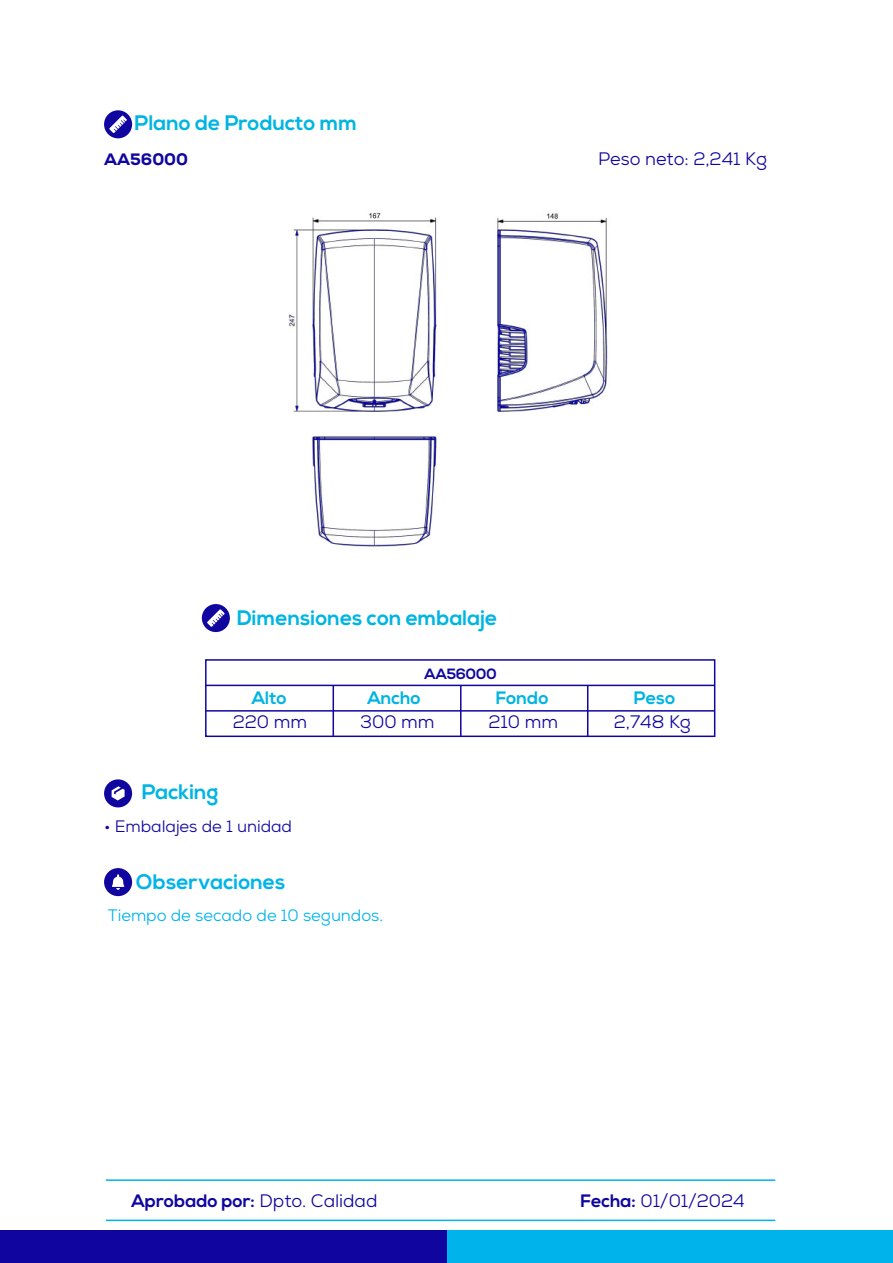
<style>
.page{position:relative;width:893px;height:1263px;background:#fff}
.page>*{position:absolute;margin:0;border:0;box-sizing:border-box;transform-origin:0 0}
.t1{font:700 21px "Nexa";color:#00b5e2}
.t2{font:700 21px "Nexa";color:#00b4eb}
.t3{font:18px "Nexa";color:#10069f}
.t4{font:700 18px "Nexa";color:#10069f}
.t5{font:700 18px "Nexa";color:#00b4e1}
.t6{font:16.5px "Nexa";color:#00b4eb}
.t7{font:16.5px "Nexa";color:#10069f}
.t8{font:800 16.5px "Nexa";color:#10069f}
.t9{font:700 14.85px "Nexa";color:#10069f}
.s1{font-weight:400}
.s2{font-weight:700}
</style>
<div class="page">
<div style="left:0;top:1231px;width:447px;height:32px;background:#10069f"></div>
<div style="left:447px;top:1231px;width:446px;height:32px;background:#00b4eb"></div>
<svg style="left:104px;top:779px;width:28px;height:28px"></svg>
<hr style="left:106px;top:1219px;width:669px;height:2px;background:#00b4eb">
<hr style="left:106px;top:1179px;width:669px;height:2px;background:#00b4eb">
<svg style="left:104px;top:110px;width:28px;height:28px"></svg>
<svg style="left:202px;top:604px;width:28px;height:28px"></svg>
<div style="left:205px;top:659px;width:510px;height:78px;border:2px solid #10069f"></div>
<hr style="left:206px;top:710px;width:509px;height:2px;background:#10069f">
<hr style="left:206px;top:685px;width:509px;height:1px;background:#10069f">
<hr style="left:460px;top:685px;width:1px;height:51px;background:#10069f">
<hr style="left:587px;top:685px;width:1px;height:51px;background:#10069f">
<hr style="left:333px;top:685px;width:1px;height:51px;background:#10069f">
<svg style="left:104px;top:868px;width:28px;height:28px"></svg>
<img style="left:312px;top:212px;width:295px;height:335px">
<svg style="left:288px;top:226px;width:320px;height:319px"></svg>
<p class="t1" style="left:135px;top:111px;width:224px">Plano de Producto mm</p>
<p class="t8" style="left:104px;top:148px;width:85px">AA56000</p>
<p class="t3" style="left:598px;top:147px;width:171px">Peso neto: 2,241 Kg</p>
<p class="t1" style="left:237px;top:606px;width:262px">Dimensiones con embalaje</p>
<p class="t9" style="left:425px;top:665px;width:74px">AA56000</p>
<p class="t5" style="left:252px;top:688px;width:37px">Alto</p>
<p class="t5" style="left:367px;top:688px;width:55px">Ancho</p>
<p class="t5" style="left:496px;top:688px;width:54px">Fondo</p>
<p class="t3" style="left:233px;top:711px;width:76px">220 mm</p>
<p class="t3" style="left:360px;top:711px;width:76px">300 mm</p>
<p class="t3" style="left:488px;top:711px;width:71px">210 mm</p>
<p class="t1" style="left:142px;top:780px;width:78px">Packing</p>
<p class="t7" style="left:104px;top:816px;width:189px">• Embalajes de 1 unidad</p>
<p class="t2" style="left:136px;top:870px;width:151px">Observaciones</p>
<p class="t6" style="left:108px;top:904px;width:277px">Tiempo de secado de 10 segundos.</p>
<p class="t5" style="left:634px;top:688px;width:43px">Peso</p>
<p class="t3" style="left:614px;top:711px;width:79px">2,748 Kg</p>
<p class="t4" style="left:131px;top:1190px;width:247px">Aprobado por: <span class="s1">Dpto. Calidad</span></p>
<p class="t3" style="left:580px;top:1189px;width:166px"><span class="s2">Fecha:</span> 01/01/2024</p>
</div>
